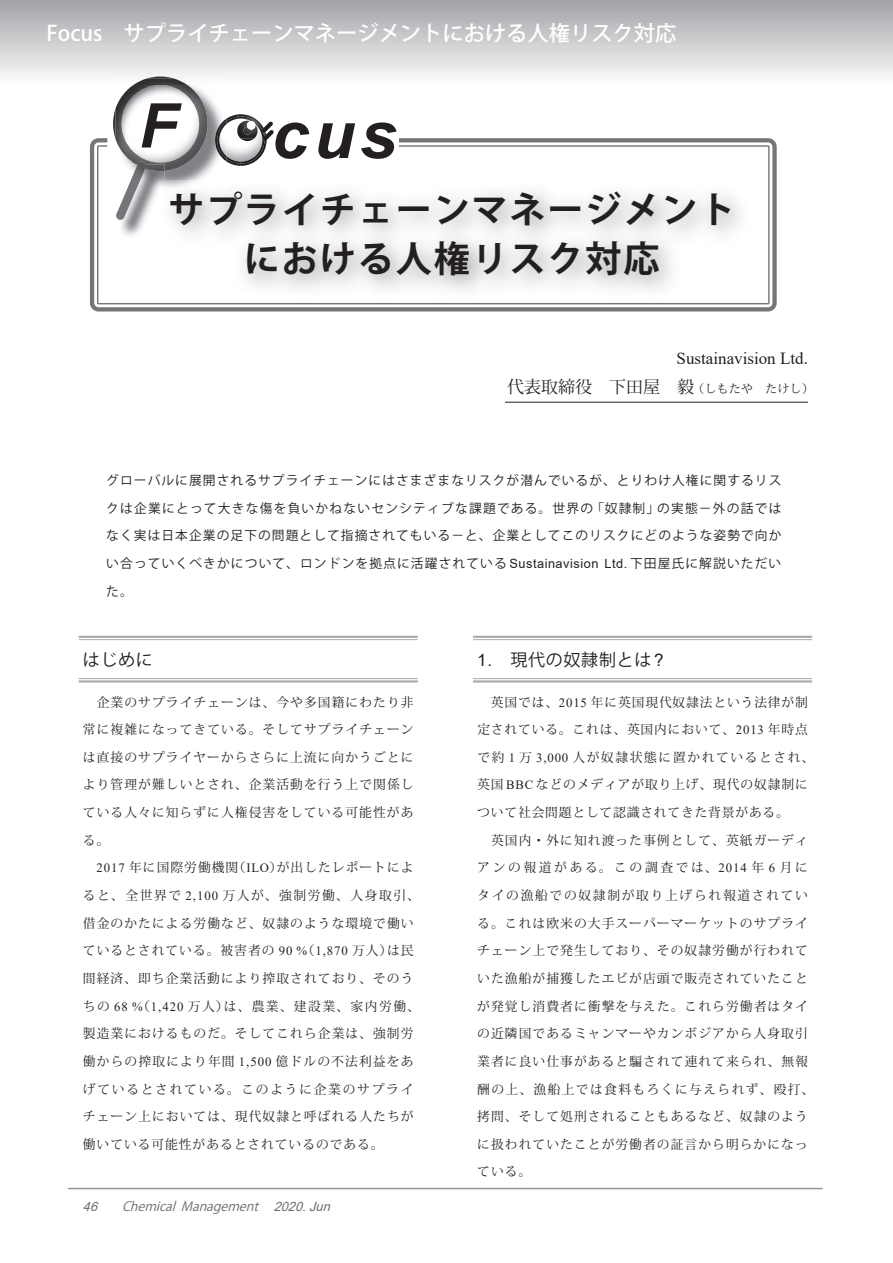
<style>
.page{position:relative;width:893px;height:1263px;background:#fff}
.page>*{position:absolute;margin:0;border:0;box-sizing:border-box;transform-origin:0 0}
.t1{font:italic 700 66.9px "Arial";color:#231f20}
.t2{font:italic 700 61.65px "Arial";color:#231f20}
.t3{font:700 36.15px/48.9px "Koz Go Pro";letter-spacing:.05em;color:#231f20;text-align:center}
.t4{font:500 21.3px "Koz Go Pro";color:#fff}
.t5{font:16.95px "Koz Min Pro";color:#231f20}
.t6{font:16.95px "Times New Roman";color:#231f20}
.t7{font:16.95px "Koz Go Pro";letter-spacing:.04em;color:#231f20}
.t8{font:12.75px/27.6px "Koz Min Pro";letter-spacing:.085em;color:#231f20}
.t9{font:12.75px/27.6px "Koz Go Pro";letter-spacing:.085em;color:#231f20;text-align:justify}
.t10{font:italic 12.75px "Koz Go Pro";color:#6c6d70}
.t11{font:italic 12.75px "Arial";color:#6c6d70}
.s1{font-size:11.7px}
.s2{font-family:"Arial"}
.s3{font-family:"Times New Roman"}
</style>
<div class="page">
<svg style="left:0;top:0;width:893px;height:79px;background:#cbccce"></svg>
<hr style="left:68px;top:1188px;width:755px;height:1px;background:#939598">
<hr style="left:79px;top:636px;width:339px;height:2px;background:#a8a9ad">
<hr style="left:79px;top:639px;width:339px;height:1px;background:#a8a9ad">
<hr style="left:79px;top:678px;width:339px;height:1px;background:#a8a9ad">
<hr style="left:79px;top:680px;width:339px;height:2px;background:#a8a9ad">
<hr style="left:473px;top:636px;width:339px;height:2px;background:#a8a9ad">
<hr style="left:473px;top:639px;width:339px;height:1px;background:#a8a9ad">
<hr style="left:473px;top:678px;width:339px;height:1px;background:#a8a9ad">
<hr style="left:473px;top:680px;width:339px;height:2px;background:#a8a9ad">
<hr style="left:505px;top:402px;width:303px;height:1px;background:#231f20">
<img style="left:121px;top:190px;width:37px;height:46px">
<img style="left:164px;top:96px;width:62px;height:94px">
<img style="left:147px;top:171px;width:17px;height:19px">
<svg style="left:159px;top:180px;width:5px;height:10px"></svg>
<img style="left:146px;top:77px;width:28px;height:2px">
<img style="left:113px;top:110px;width:2px;height:27px">
<img style="left:115px;top:85px;width:93px;height:86px">
<img style="left:133px;top:79px;width:54px;height:6px">
<img style="left:147px;top:164px;width:17px;height:7px">
<svg style="left:116px;top:161px;width:31px;height:59px"></svg>
<img style="left:215px;top:119px;width:11px;height:43px">
<img style="left:229px;top:114px;width:12px;height:52px">
<img style="left:241px;top:143px;width:26px;height:23px">
<img style="left:226px;top:117px;width:15px;height:47px">
<img style="left:217px;top:121px;width:9px;height:38px">
<img style="left:241px;top:143px;width:23px;height:21px">
<img style="left:238px;top:114px;width:12px;height:2px">
<img style="left:238px;top:116px;width:24px;height:22px">
<svg style="left:262px;top:121px;width:12px;height:17px"></svg>
<img style="left:255px;top:121px;width:3px;height:17px">
<svg style="left:237px;top:119px;width:18px;height:19px"></svg>
<div style="left:97px;top:145px;width:673px;height:159px;border:1px solid #757679"></div>
<div style="left:90px;top:138px;width:687px;height:173px;border:4px solid #757679;border-radius:6px"></div>
<h3 class="t4" style="left:47px;top:20px;width:631px">Focus　サプライチェーンマネージメントにおける人権リスク対応</h3>
<h2 class="t2" style="left:139px;top:85px;width:39px">F</h2>
<h1 class="t1" style="left:271px;top:90px;width:127px">cus</h1>
<h3 class="t3" style="left:168px;top:188px;width:569px">サプライチェーンマネージメントにおける人権リスク対応</h3>
<h3 class="t6" style="left:677px;top:346px;width:133px">Sustainavision Ltd.</h3>
<h3 class="t5" style="left:490px;top:375px;width:325px">　代表取締役　下田屋　毅<span class="s1">（しもたや　たけし）</span></h3>
<p class="t9" style="left:106px;top:467px;width:677px">グローバルに展開されるサプライチェーンにはさまざまなリスクが潜んでいるが、とりわけ人権に関するリスクは企業にとって大きな傷を負いかねないセンシティブな課題である。世界の「奴隷制」の実態－外の話ではなく実は日本企業の足下の問題として指摘されてもいる－と、企業としてこのリスクにどのような姿勢で向かい合っていくべきかについて、ロンドンを拠点に活躍されている <span class="s2">Sustainavision Ltd.</span> 下田屋氏に解説いただいた。</p>
<h3 class="t7" style="left:83px;top:648px;width:72px">はじめに</h3>
<p class="t8" style="left:83px;top:688px;width:332px;text-align:justify">　企業のサプライチェーンは、今や多国籍にわたり非常に複雑になってきている。そしてサプライチェーンは直接のサプライヤーからさらに上流に向かうごとにより管理が難しいとされ、企業活動を行う上で関係している人々に知らずに人権侵害をしている可能性がある。</p>
<p class="t8" style="left:83px;top:853px;width:338px;text-indent:14px"><span class="s3">2017</span> 年に国際労働機関（<span class="s3">ILO</span>）が出したレポートによると、全世界で <span class="s3">2,100</span> 万人が、強制労働、人身取引、借金のかたによる労働など、奴隷のような環境で働いているとされている。被害者の <span class="s3">90 %</span>（<span class="s3">1,870</span> 万人）は民間経済、即ち企業活動により搾取されており、そのうちの <span class="s3">68 %</span>（<span class="s3">1,420</span> 万人）は、農業、建設業、家内労働、製造業におけるものだ。そしてこれら企業は、強制労働からの搾取により年間 <span class="s3">1,500</span> 億ドルの不法利益をあげているとされている。このように企業のサプライチェーン上においては、現代奴隷と呼ばれる人たちが働いている可能性があるとされているのである。</p>
<p class="t11" style="left:83px;top:1197px;width:20px">46</p>
<p class="t10" style="left:122px;top:1198px;width:214px">Chemical Management　 <span class="s2">2020.Jun</span></p>
<h3 class="t7" style="left:477px;top:648px;width:188px"><span class="s2">1.</span> 現代の奴隷制とは<span class="s2">?</span></h3>
<p class="t8" style="left:477px;top:688px;width:339px">　英国では、<span class="s3">2015</span> 年に英国現代奴隷法という法律が制定されている。これは、英国内において、<span class="s3">2013</span> 年時点で約 <span class="s3">1</span> 万 <span class="s3">3,000</span> 人が奴隷状態に置かれているとされ、英国 <span class="s3">BBC</span> などのメディアが取り上げ、現代の奴隷制について社会問題として認識されてきた背景がある。<br>　英国内・外に知れ渡った事例として、英紙ガーディアンの報道がある。この調査では、<span class="s3">2014</span> 年 <span class="s3">6</span> 月にタイの漁船での奴隷制が取り上げられ報道されている。これは欧米の大手スーパーマーケットのサプライチェーン上で発生しており、その奴隷労働が行われていた漁船が捕獲したエビが店頭で販売されていたことが発覚し消費者に衝撃を与えた。これら労働者はタイの近隣国であるミャンマーやカンボジアから人身取引業者に良い仕事があると騙されて連れて来られ、無報酬の上、漁船上では食料もろくに与えられず、殴打、拷問、そして処刑されることもあるなど、奴隷のように扱われていたことが労働者の証言から明らかになっている。</p>
</div>
